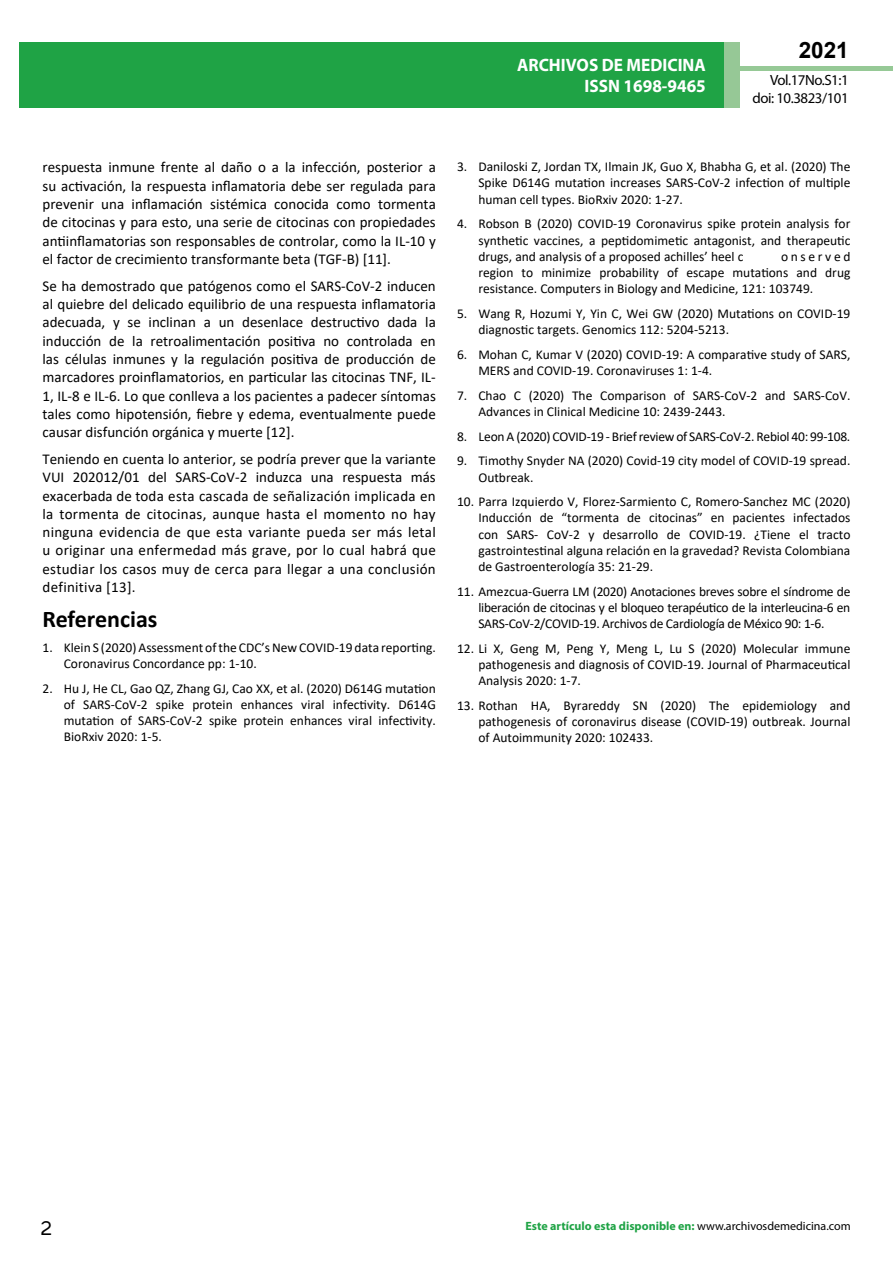
<style>
.page{position:relative;width:893px;height:1263px;background:#fff}
.page>*{position:absolute;margin:0;border:0;box-sizing:border-box;transform-origin:0 0}
.t1{font:25.5px "Tunga";color:#000}
.t2{font:700 24px "Calibri";color:#000}
.t3{font:700 22.5px "Arial";color:#000}
.t4{font:700 18px/21.6px "Myriad Pro";color:#fff;text-align:right;scale:.96 1}
.t5{font:15px/18.3px "Calibri";color:#000;text-align:justify}
.t6{font:14.85px/17.9px "Myriad Pro";letter-spacing:-.03em;color:#000;text-align:right}
.t7{font:13.5px/16.2px "Calibri";color:#000;text-align:justify}
.t8{font:13.5px "Calibri";letter-spacing:-.02em;color:#000}
.t9{font:700 12px "Myriad Pro";color:#1fa345}
.s1{color:#1da34a}
.s2{font-weight:400;color:#000}
</style>
<div class="page">
<div style="left:722px;top:66px;width:171px;height:5px;background:#96c996"></div>
<div style="left:19px;top:42px;width:706px;height:66px;background:#1fa345"></div>
<div style="left:725px;top:42px;width:15px;height:66px;background:#96c896"></div>
<h3 class="t4" style="left:517px;top:53px;width:198px">ARCHIVOS DE MEDICINA<br>ISSN 1698-9465</h3>
<h3 class="t3" style="left:799px;top:35px;width:52px">2021</h3>
<p class="t6" style="left:752px;top:71px;width:98px">Vol.17No.S1:1 doi: 10.3823/101</p>
<p class="t5" style="left:43px;top:158px;width:395px">respuesta inmune frente al daño o a la infección, posterior a su activación, la respuesta inflamatoria debe ser regulada para prevenir una inflamación sistémica conocida como tormenta de citocinas y para esto, una serie de citocinas con propiedades antiinflamatorias son responsables de controlar, como la IL-10 y el factor de crecimiento transformante beta (TGF-B) [11].</p>
<p class="t5" style="left:43px;top:276px;width:395px">Se ha demostrado que patógenos como el SARS-CoV-2 inducen al quiebre del delicado equilibrio de una respuesta inflamatoria adecuada, y se inclinan a un desenlace destructivo dada la inducción de la retroalimentación positiva no controlada en las células inmunes y la regulación positiva de producción de marcadores proinflamatorios, en particular las citocinas TNF, IL-1, IL-8 e IL-6. Lo que conlleva a los pacientes a padecer síntomas tales como hipotensión, fiebre y edema, eventualmente puede causar disfunción orgánica y muerte [12].</p>
<p class="t5" style="left:43px;top:449px;width:395px">Teniendo en cuenta lo anterior, se podría prever que la variante VUI 202012/01 del SARS-CoV-2 induzca una respuesta más exacerbada de toda esta cascada de señalización implicada en la tormenta de citocinas, aunque hasta el momento no hay ninguna evidencia de que esta variante pueda ser más letal u originar una enfermedad más grave, por lo cual habrá que estudiar los casos muy de cerca para llegar a una conclusión definitiva [13].</p>
<h2 class="t2" style="left:43px;top:602px;width:116px">Referencias</h2>
<p class="t7" style="left:64px;top:639px;width:374px;text-indent:-21px">1. Klein S (2020) Assessment of the CDC’s New COVID-19 data reporting.<br>Coronavirus Concordance pp: 1-10.</p>
<p class="t7" style="left:64px;top:680px;width:374px;text-indent:-21px">2. Hu J, He CL, Gao QZ, Zhang GJ, Cao XX, et al. (2020) D614G mutation of SARS-CoV-2 spike protein enhances viral infectivity. D614G mutation of SARS-CoV-2 spike protein enhances viral infectivity.<br>BioRxiv 2020: 1-5.</p>
<p class="t7" style="left:478px;top:158px;width:374px;text-indent:-21px">3. Daniloski Z, Jordan TX, Ilmain JK, Guo X, Bhabha G, et al. (2020) The Spike D614G mutation increases SARS-CoV-2 infection of multiple human cell types. BioRxiv 2020: 1-27.</p>
<p class="t7" style="left:478px;top:215px;width:374px;text-indent:-21px">4. Robson B (2020) COVID-19 Coronavirus spike protein analysis for synthetic vaccines, a peptidomimetic antagonist, and therapeutic drugs, and analysis of a proposed achilles’ heel c</p>
<p class="t7" style="left:478px;top:248px;width:374px;text-indent:303px">onserved region to minimize probability of escape mutations and drug resistance. Computers in Biology and Medicine, 121: 103749.</p>
<p class="t7" style="left:478px;top:305px;width:374px;text-indent:-21px">5. Wang R, Hozumi Y, Yin C, Wei GW (2020) Mutations on COVID-19 diagnostic targets. Genomics 112: 5204-5213.</p>
<p class="t7" style="left:478px;top:346px;width:374px;text-indent:-21px">6. Mohan C, Kumar V (2020) COVID-19: A comparative study of SARS,<br>MERS and COVID-19. Coronaviruses 1: 1-4.</p>
<p class="t7" style="left:478px;top:387px;width:374px;text-indent:-21px">7. Chao C (2020) The Comparison of SARS-CoV-2 and SARS-CoV.<br>Advances in Clinical Medicine 10: 2439-2443.</p>
<p class="t8" style="left:457px;top:427px;width:395px">8. Leon A (2020) COVID-19 - Brief review of SARS-CoV-2. Rebiol 40: 99-108.</p>
<p class="t7" style="left:478px;top:452px;width:374px;text-indent:-21px">9. Timothy Snyder NA (2020) Covid-19 city model of COVID-19 spread.<br>Outbreak.</p>
<p class="t7" style="left:478px;top:493px;width:374px;text-indent:-21px">10. Parra Izquierdo V, Florez-Sarmiento C, Romero-Sanchez MC (2020)<br>Inducción de “tormenta de citocinas” en pacientes infectados con SARS- CoV-2 y desarrollo de COVID-19. ¿Tiene el tracto gastrointestinal alguna relación en la gravedad? Revista Colombiana de Gastroenterología 35: 21-29.</p>
<p class="t7" style="left:478px;top:583px;width:374px;text-indent:-21px">11. Amezcua-Guerra LM (2020) Anotaciones breves sobre el síndrome de liberación de citocinas y el bloqueo terapéutico de la interleucina-6 en SARS-CoV-2/COVID-19. Archivos de Cardiología de México 90: 1-6.</p>
<p class="t7" style="left:478px;top:640px;width:374px;text-indent:-21px">12. Li X, Geng M, Peng Y, Meng L, Lu S (2020) Molecular immune pathogenesis and diagnosis of COVID-19. Journal of Pharmaceutical Analysis 2020: 1-7.</p>
<p class="t7" style="left:478px;top:697px;width:374px;text-indent:-21px">13. Rothan HA, Byrareddy SN (2020) The epidemiology and pathogenesis of coronavirus disease (COVID-19) outbreak. Journal of Autoimmunity 2020: 102433.</p>
<h1 class="t1" style="left:41px;top:1211px;width:13px">2</h1>
<p class="t9" style="left:525px;top:1218px;width:327px">Este artículo esta disp<span class="s1">oni</span>ble en: <span class="s2">www.archivosdemedicina.com</span></p>
</div>
